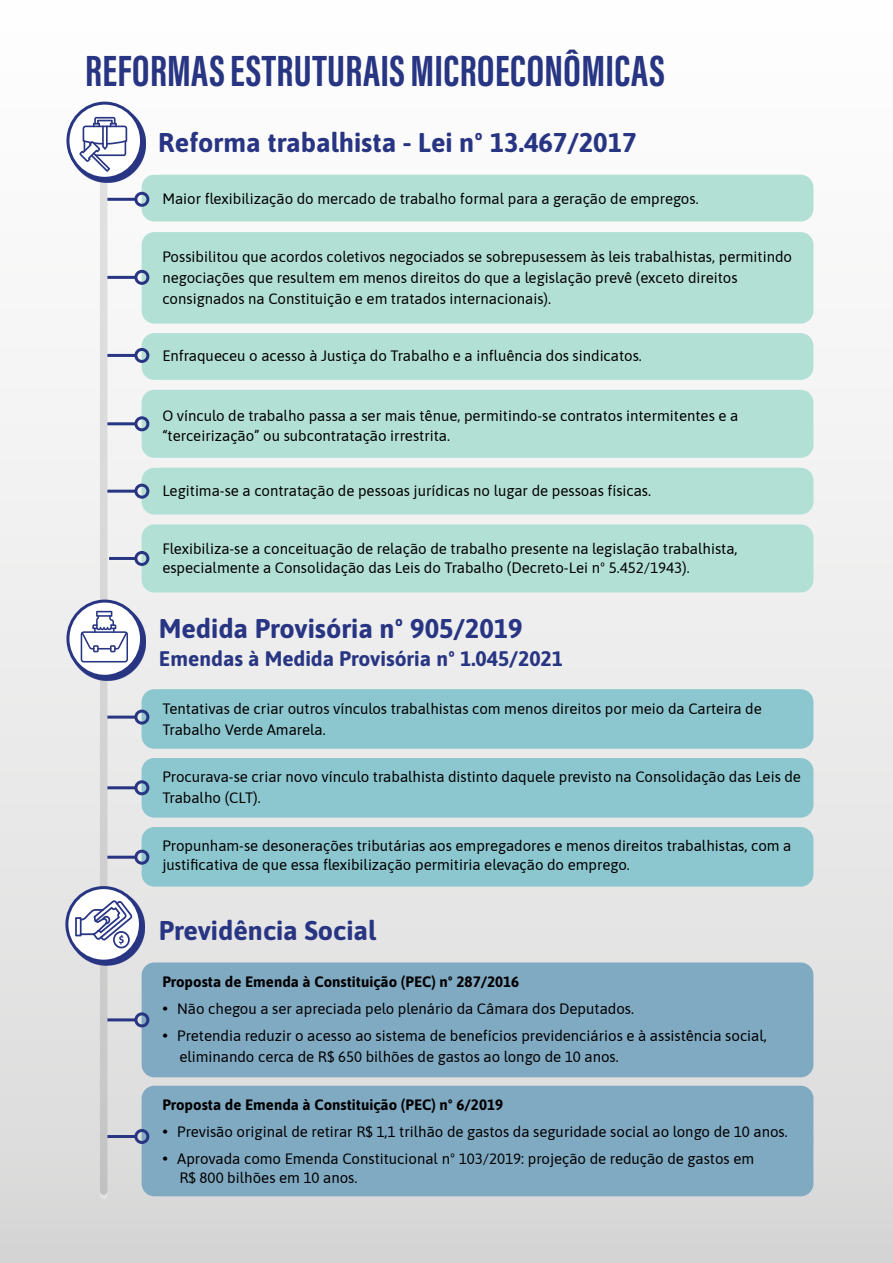
<style>
.page{position:relative;width:893px;height:1263px;background:#fff}
.page>*{position:absolute;margin:0;border:0;box-sizing:border-box;transform-origin:0 0}
.titulo{font:45px "Acumin Variable Concept";letter-spacing:.01em;color:#283583}
.Texto_em_box_menor_e{font:700 27px "Asap";color:#283583}
.Texto_em_box_menor_e-2{font:700 21px "Asap";color:#283583}
.Texto_em_box_menor_e-3{font:15px/21px "Asap";color:#000}
.Texto_em_box_menor_e-4{font:700 15px "Asap";color:#000}
.s1{font-size:16.5px}
</style>
<div class="page">
<div style="left:0;top:0;width:893px;height:1263px;background:linear-gradient(to bottom,#fff,#d9d9d9)"></div>
<div style="left:142px;top:175px;width:671px;height:46px;background:#b3e0d5;border-radius:13px"></div>
<div style="left:142px;top:689px;width:671px;height:60px;background:#8cc6ce;border-radius:13px"></div>
<div style="left:142px;top:758px;width:671px;height:59px;background:#8cc6ce;border-radius:13px"></div>
<div style="left:142px;top:827px;width:671px;height:60px;background:#8cc6ce;border-radius:13px"></div>
<div style="left:142px;top:333px;width:671px;height:47px;background:#b3e0d5;border-radius:13px"></div>
<div style="left:142px;top:468px;width:671px;height:46px;background:#b3e0d5;border-radius:13px"></div>
<div style="left:142px;top:232px;width:671px;height:92px;background:#b3e0d5;border-radius:13px"></div>
<div style="left:142px;top:962px;width:671px;height:115px;background:#80a9c2;border-radius:13px"></div>
<div style="left:142px;top:1086px;width:671px;height:110px;background:#80a9c2;border-radius:13px"></div>
<div style="left:142px;top:524px;width:671px;height:68px;background:#b3e0d5;border-radius:13px"></div>
<div style="left:142px;top:390px;width:671px;height:68px;background:#b3e0d5;border-radius:13px"></div>
<hr style="left:104px;top:198px;width:32px;height:3px;background:#283583">
<div style="left:134px;top:192px;width:15px;height:15px;border:3px solid #283583;border-radius:50%"></div>
<hr style="left:104px;top:716px;width:32px;height:3px;background:#283583">
<div style="left:134px;top:710px;width:15px;height:15px;border:3px solid #283583;border-radius:50%"></div>
<hr style="left:104px;top:786px;width:32px;height:3px;background:#283583">
<div style="left:134px;top:780px;width:15px;height:15px;border:3px solid #283583;border-radius:50%"></div>
<hr style="left:104px;top:856px;width:32px;height:3px;background:#283583">
<div style="left:134px;top:850px;width:15px;height:15px;border:3px solid #283583;border-radius:50%"></div>
<hr style="left:107px;top:276px;width:29px;height:3px;background:#283583">
<div style="left:134px;top:270px;width:15px;height:15px;border:3px solid #283583;border-radius:50%"></div>
<hr style="left:107px;top:1018px;width:29px;height:3px;background:#283583">
<div style="left:134px;top:1012px;width:15px;height:15px;border:3px solid #283583;border-radius:50%"></div>
<hr style="left:107px;top:1135px;width:29px;height:3px;background:#283583">
<div style="left:134px;top:1129px;width:15px;height:15px;border:3px solid #283583;border-radius:50%"></div>
<hr style="left:105px;top:354px;width:31px;height:3px;background:#283583">
<div style="left:134px;top:348px;width:15px;height:15px;border:3px solid #283583;border-radius:50%"></div>
<hr style="left:103px;top:422px;width:33px;height:3px;background:#283583">
<div style="left:134px;top:416px;width:15px;height:15px;border:3px solid #283583;border-radius:50%"></div>
<hr style="left:107px;top:490px;width:29px;height:3px;background:#283583">
<div style="left:134px;top:484px;width:15px;height:15px;border:3px solid #283583;border-radius:50%"></div>
<hr style="left:109px;top:557px;width:27px;height:3px;background:#283583">
<div style="left:134px;top:551px;width:15px;height:15px;border:3px solid #283583;border-radius:50%"></div>
<svg style="left:100px;top:183px;width:7px;height:1008px;background:#d3d3d3"></svg>
<svg style="left:68px;top:889px;width:77px;height:77px;background:#a6aac3"></svg>
<svg style="left:67px;top:888px;width:73px;height:73px"></svg>
<div style="left:65px;top:886px;width:77px;height:77px;border:3px solid #283583;border-radius:50%"></div>
<svg style="left:75px;top:900px;width:57px;height:48px"></svg>
<svg style="left:69px;top:602px;width:77px;height:79px;background:#afb3cb"></svg>
<svg style="left:68px;top:601px;width:74px;height:75px"></svg>
<div style="left:66px;top:600px;width:77px;height:78px;border:3px solid #283583;border-radius:50%"></div>
<svg style="left:81px;top:611px;width:47px;height:51px"></svg>
<svg style="left:69px;top:105px;width:77px;height:78px"></svg>
<svg style="left:68px;top:103px;width:74px;height:75px"></svg>
<div style="left:66px;top:102px;width:77px;height:78px;border:3px solid #283583;border-radius:50%"></div>
<svg style="left:79px;top:117px;width:48px;height:55px"></svg>
<p class="titulo" style="left:85px;top:39px;width:581px">REFORMAS ESTRUTURAIS MICROECONÔMICAS</p>
<p class="Texto_em_box_menor_e" style="left:158px;top:124px;width:480px">Reforma trabalhista - Lei nº 13.467/2017</p>
<p class="Texto_em_box_menor_e-3" style="left:162px;top:187px;width:538px">Maior flexibilização do mercado de trabalho formal para a geração de empregos.</p>
<p class="Texto_em_box_menor_e-3" style="left:162px;top:245px;width:631px">Possibilitou que acordos coletivos negociados se sobrepusessem às leis trabalhistas, permitindo negociações que resultem em menos direitos do que a legislação prevê (exceto direitos consignados na Constituição e em tratados internacionais).</p>
<p class="Texto_em_box_menor_e-3" style="left:162px;top:344px;width:481px">Enfraqueceu o acesso à Justiça do Trabalho e a influência dos sindicatos.</p>
<p class="Texto_em_box_menor_e-3" style="left:162px;top:405px;width:577px;line-height:19.5px">O vínculo de trabalho passa a ser mais tênue, permitindo-se contratos intermitentes e a “terceirização” ou subcontratação irrestrita.</p>
<p class="Texto_em_box_menor_e-3" style="left:162px;top:480px;width:490px">Legitima-se a contratação de pessoas jurídicas no lugar de pessoas físicas.</p>
<p class="Texto_em_box_menor_e-3" style="left:162px;top:538px;width:577px;line-height:19.5px">Flexibiliza-se a conceituação de relação de trabalho presente na legislação trabalhista, especialmente a Consolidação das Leis do Trabalho (Decreto-Lei nº 5.452/1943).</p>
<p class="Texto_em_box_menor_e" style="left:159px;top:609px;width:365px">Medida Provisória nº 905/2019</p>
<p class="Texto_em_box_menor_e-2" style="left:159px;top:644px;width:406px">Emendas à Medida Provisória nº 1.045/2021</p>
<p class="Texto_em_box_menor_e-3" style="left:162px;top:697px;width:601px">Tentativas de criar outros vínculos trabalhistas com menos direitos por meio da Carteira de<br>Trabalho Verde Amarela.</p>
<p class="Texto_em_box_menor_e-3" style="left:162px;top:765px;width:640px">Procurava-se criar novo vínculo trabalhista distinto daquele previsto na Consolidação das Leis de<br>Trabalho (CLT).</p>
<p class="Texto_em_box_menor_e-3" style="left:162px;top:835px;width:630px;line-height:19.5px">Propunham-se desonerações tributárias aos empregadores e menos direitos trabalhistas, com a justificativa de que essa flexibilização permitiria elevação do emprego.</p>
<p class="Texto_em_box_menor_e" style="left:159px;top:911px;width:219px">Previdência Social</p>
<p class="Texto_em_box_menor_e-4" style="left:162px;top:971px;width:358px">Proposta de Emenda à Constituição (PEC) nº 287/2016</p>
<p class="Texto_em_box_menor_e-3" style="left:162px;top:997px;width:473px"><span class="s1">•</span> Não chegou a ser apreciada pelo plenário da Câmara dos Deputados.</p>
<p class="Texto_em_box_menor_e-3" style="left:179px;top:1024px;width:589px;text-indent:-17px"><span class="s1">•</span> Pretendia reduzir o acesso ao sistema de benefícios previdenciários e à assistência social, eliminando cerca de R$ 650 bilhões de gastos ao longo de 10 anos.</p>
<p class="Texto_em_box_menor_e-4" style="left:162px;top:1094px;width:342px">Proposta de Emenda à Constituição (PEC) nº 6/2019</p>
<p class="Texto_em_box_menor_e-3" style="left:162px;top:1120px;width:627px"><span class="s1">•</span> Previsão original de retirar R$ 1,1 trilhão de gastos da seguridade social ao longo de 10 anos.</p>
<p class="Texto_em_box_menor_e-3" style="left:179px;top:1148px;width:576px;line-height:19.5px;text-indent:-17px"><span class="s1">•</span> Aprovada como Emenda Constitucional nº 103/2019: projeção de redução de gastos em<br>R$ 800 bilhões em 10 anos.</p>
</div>
